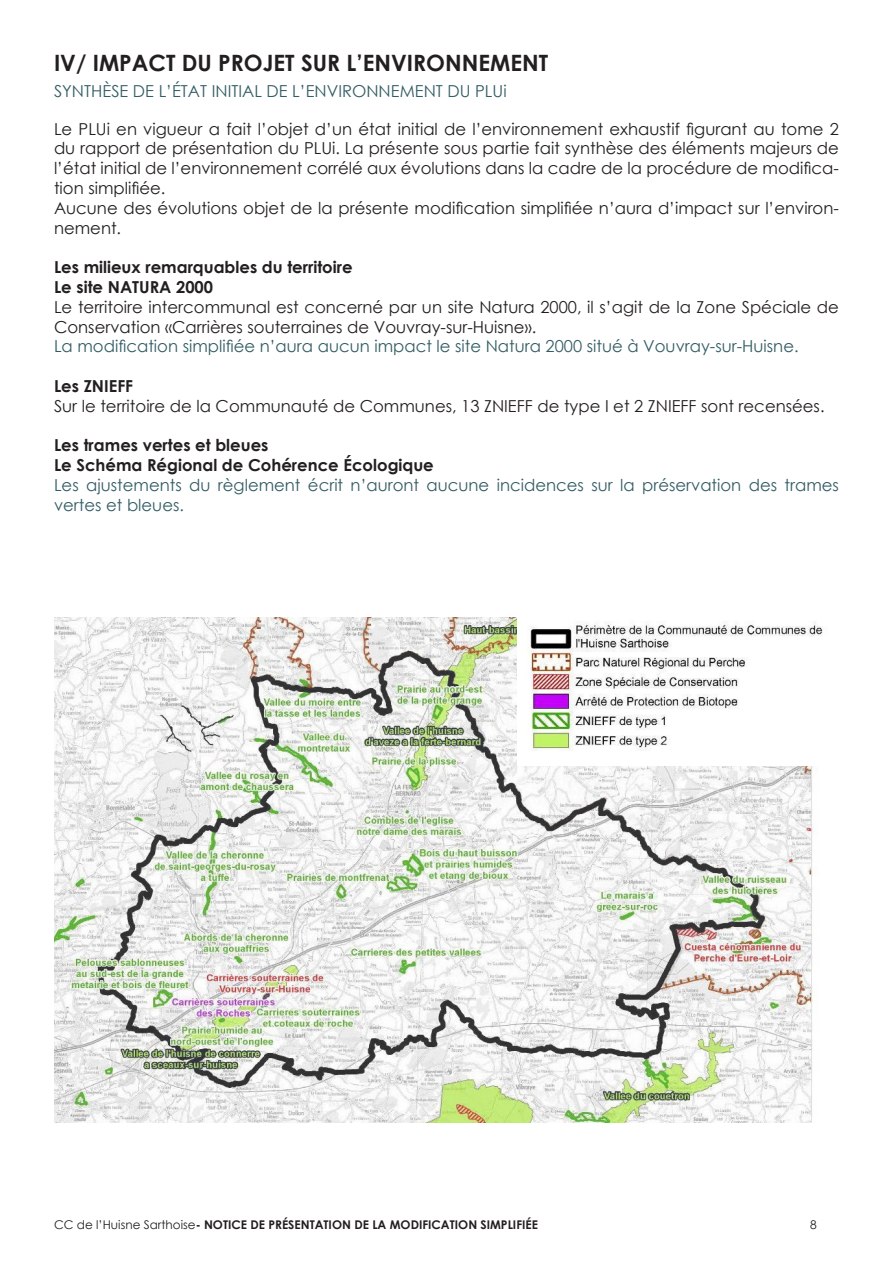
<style>
.page{position:relative;width:893px;height:1263px;background:#fff}
.page>*{position:absolute;margin:0;border:0;box-sizing:border-box;transform-origin:0 0}
.Titre_2{font:700 22.5px "Century Gothic";color:#231f20}
.Texte{font:16.5px/19.8px "Century Gothic";color:#231f20}
.Texte-2{font:16.5px/19.8px "Century Gothic";color:#335d65}
.Texte-3{font:700 16.5px "Century Gothic";color:#231f20}
.t1{font:700 12px "Century Gothic";color:#231f20}
.t2{font:12px "Century Gothic";color:#231f20}
.s1{font-weight:400}
</style>
<div class="page">
<img style="left:54px;top:618px;width:761px;height:504px">
<img style="left:517px;top:618px;width:306px;height:148px">
<p class="Titre_2" style="left:54px;top:46px;width:496px">IV/ IMPACT DU PROJET SUR L’ENVIRONNEMENT</p>
<p class="Texte-2" style="left:54px;top:81px;width:454px">SYNTHÈSE DE L’ÉTAT INITIAL DE L’ENVIRONNEMENT DU PLUi</p>
<p class="Texte" style="left:54px;top:118px;width:786px;text-align:justify">Le PLUi en vigueur a fait l’objet d’un état initial de l’environnement exhaustif figurant au tome 2 du rapport de présentation du PLUi. La présente sous partie fait synthèse des éléments majeurs de l’état initial de l’environnement corrélé aux évolutions dans la cadre de la procédure de modifica&shy;tion simplifiée.</p>
<p class="Texte" style="left:54px;top:198px;width:786px">Aucune des évolutions objet de la présente modification simplifiée n’aura d’impact sur l’environ&shy;nement.</p>
<p class="Texte-3" style="left:54px;top:255px;width:300px">Les milieux remarquables du territoire</p>
<p class="Texte-3" style="left:54px;top:274px;width:161px">Le site NATURA 2000</p>
<p class="Texte" style="left:54px;top:297px;width:786px">Le territoire intercommunal est concerné par un site Natura 2000, il s’agit de la Zone Spéciale de<br>Conservation «Carrières souterraines de Vouvray-sur-Huisne».</p>
<p class="Texte-2" style="left:54px;top:336px;width:746px">La modification simplifiée n’aura aucun impact le site Natura 2000 situé à Vouvray-sur-Huisne.</p>
<p class="Texte-3" style="left:54px;top:373px;width:81px">Les ZNIEFF</p>
<p class="Texte" style="left:54px;top:396px;width:772px">Sur le territoire de la Communauté de Communes, 13 ZNIEFF de type I et 2 ZNIEFF sont recensées.</p>
<p class="Texte-3" style="left:54px;top:433px;width:216px">Les trames vertes et bleues</p>
<p class="Texte-3" style="left:54px;top:453px;width:381px">Le Schéma Régional de Cohérence Écologique</p>
<p class="Texte-2" style="left:54px;top:475px;width:786px">Les ajustements du règlement écrit n’auront aucune incidences sur la préservation des trames vertes et bleues.</p>
<p class="t1" style="left:54px;top:1215px;width:485px"><span class="s1">CC de l’Huisne Sarthoise</span>- NOTICE DE PRÉSENTATION DE LA MODIFICATION SIMPLIFIÉE</p>
<p class="t2" style="left:810px;top:1216px;width:8px">8</p>
</div>
